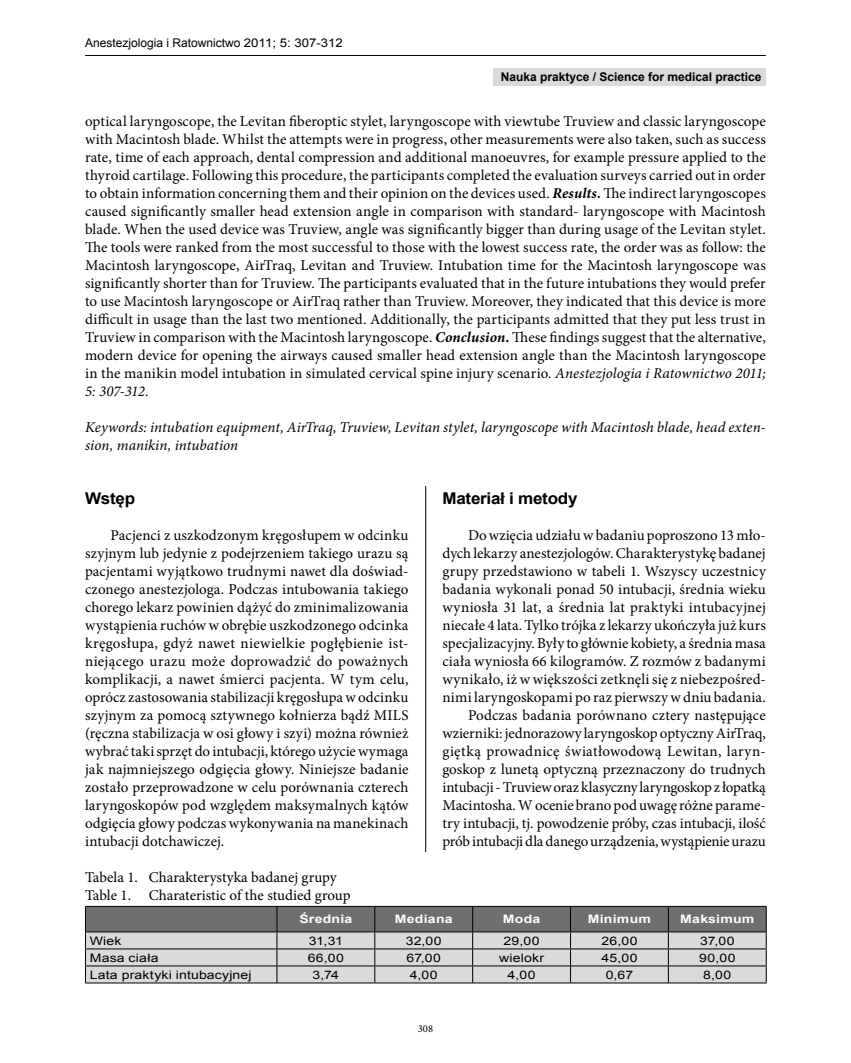
<style>
.page{position:relative;width:851px;height:1063px;background:#fff}
.page>*{position:absolute;margin:0;border:0;box-sizing:border-box;transform-origin:0 0}
.t1{font:700 16.2px "Arial";letter-spacing:-.015em;color:#000;scale:1.05 1}
.t2{font:15px/18px "Minion Pro";color:#000;text-align:justify}
.t3{font:italic 15px/18px "Minion Pro";letter-spacing:.005em;color:#000}
.t4{font:12px "Arial";color:#000}
.t5{font:700 12px "Arial";color:#000}
.t6{font:11.7px "Arial";letter-spacing:.015em;color:#000;scale:1.2 1}
.t7{font:700 11.7px "Arial";letter-spacing:.02em;color:#fff;scale:1.2 1}
.t8{font:10.5px "Minion Pro";color:#000}
.s1{font-weight:700;font-style:italic}
.s2{font-style:italic}
</style>
<div class="page">
<hr style="left:425px;top:111px;width:1px;height:880px;background:#000">
<hr style="left:85px;top:55px;width:680px;height:1px;background:#000">
<div style="left:493px;top:68px;width:272px;height:17px;background:#dadada"></div>
<div style="left:85px;top:111px;width:680px;height:375px;background:#fff"></div>
<div style="left:85px;top:852px;width:680px;height:139px;background:#fff"></div>
<svg style="left:85px;top:906px;width:681px;height:77px;background:#aaa"></svg>
<hr style="left:85px;top:983px;width:192px;height:1px;background:#000">
<hr style="left:277px;top:983px;width:98px;height:1px;background:#000">
<hr style="left:375px;top:983px;width:97px;height:1px;background:#000">
<hr style="left:472px;top:983px;width:98px;height:1px;background:#000">
<hr style="left:570px;top:983px;width:98px;height:1px;background:#000">
<hr style="left:668px;top:983px;width:98px;height:1px;background:#000">
<p class="t4" style="left:85px;top:35px;width:259px">Anestezjologia i Ratownictwo 2011; 5: 307-312</p>
<p class="t5" style="left:500px;top:69px;width:262px">Nauka praktyce / Science for medical practice</p>
<p class="t2" style="left:85px;top:112px;width:682px">optical laryngoscope, the Levitan fiberoptic stylet, laryngoscope with viewtube Truview and classic laryngoscope with Macintosh blade. Whilst the attempts were in progress, other measurements were also taken, such as success rate, time of each approach, dental compression and additional manoeuvres, for example pressure applied to the thyroid cartilage. Following this procedure, the participants completed the evaluation surveys carried out in order to obtain information concerning them and their opinion on the devices used. <span class="s1">Results.</span>The indirect laryngoscopes caused significantly smaller head extension angle in comparison with standard- laryngoscope with Macintosh blade. When the used device was Truview, angle was significantly bigger than during usage of the Levitan stylet.<br>The tools were ranked from the most successful to those with the lowest success rate, the order was as follow: the Macintosh laryngoscope, AirTraq, Levitan and Truview. Intubation time for the Macintosh laryngoscope was significantly shorter than for Truview. The participants evaluated that in the future intubations they would prefer to use Macintosh laryngoscope or AirTraq rather than Truview. Moreover, they indicated that this device is more difficult in usage than the last two mentioned. Additionally, the participants admitted that they put less trust in Truview in comparison with the Macintosh laryngoscope. <span class="s1">Conclusion.</span> These findings suggest that the alternative, modern device for opening the airways caused smaller head extension angle than the Macintosh laryngoscope in the manikin model intubation in simulated cervical spine injury scenario. <span class="s2">Anestezjologia i Ratownictwo 2011; 5: 307-312.</span></p>
<p class="t3" style="left:85px;top:418px;width:682px">Keywords: intubation equipment, AirTraq, Truview, Levitan stylet, laryngoscope with Macintosh blade, head exten&shy;sion, manikin, intubation</p>
<p class="t1" style="left:85px;top:488px;width:49px">Wstęp</p>
<p class="t2" style="left:85px;top:526px;width:325px;text-indent:26px">Pacjenci z uszkodzonym kręgosłupem w odcinku szyjnym lub jedynie z podejrzeniem takiego urazu są pacjentami wyjątkowo trudnymi nawet dla doświad&shy;czonego anestezjologa. Podczas intubowania takiego chorego lekarz powinien dążyć do zminimalizowania wystąpienia ruchów w obrębie uszkodzonego odcinka kręgosłupa, gdyż nawet niewielkie pogłębienie ist&shy;niejącego urazu może doprowadzić do poważnych komplikacji, a nawet śmierci pacjenta. W tym celu, oprócz zastosowania stabilizacji kręgosłupa w odcinku szyjnym za pomocą sztywnego kołnierza bądź MILS (ręczna stabilizacja w osi głowy i szyi) można również wybrać taki sprzęt do intubacji, którego użycie wymaga jak najmniejszego odgięcia głowy. Niniejsze badanie zostało przeprowadzone w celu porównania czterech laryngoskopów pod względem maksymalnych kątów odgięcia głowy podczas wykonywania na manekinach intubacji dotchawiczej.</p>
<p class="t1" style="left:442px;top:488px;width:130px">Materiał i metody</p>
<p class="t2" style="left:442px;top:526px;width:325px;text-align:right">Do wzięcia udziału w badaniu poproszono 13 mło&shy;dych lekarzy anestezjologów. Charakterystykę badanej grupy przedstawiono w tabeli 1. Wszyscy uczestnicy badania wykonali ponad 50 intubacji, średnia wieku wyniosła 31 lat, a średnia lat praktyki intubacyjnej niecałe 4 lata. Tylko trójka z lekarzy ukończyła już kurs specjalizacyjny. Były to głównie kobiety, a średnia masa ciała wyniosła 66 kilogramów. Z rozmów z badanymi wynikało, iż w większości zetknęli się z niebezpośred&shy;nimi laryngoskopami po raz pierwszy w dniu badania.<br>Podczas badania porównano cztery następujące wzierniki: jednorazowy laryngoskop optyczny AirTraq, giętką prowadnicę światłowodową Lewitan, laryn&shy;goskop z lunetą optyczną przeznaczony do trudnych intubacji - Truview oraz klasyczny laryngoskop z łopatką Macintosha. Wocenie brano pod uwagę różne parame&shy;try intubacji, tj. powodzenie próby, czas intubacji, ilość prób intubacji dla danego urządzenia, wystąpienie urazu</p>
<p class="t2" style="left:85px;top:868px;width:267px">Tabela 1. Charakterystyka badanej grupy<br>Table 1. Charateristic of the studied group</p>
<p class="t7" style="left:299px;top:911px;width:46px">Średnia</p>
<p class="t7" style="left:395px;top:911px;width:50px">Mediana</p>
<p class="t7" style="left:502px;top:911px;width:33px">Moda</p>
<p class="t7" style="left:588px;top:911px;width:54px">Minimum</p>
<p class="t7" style="left:680px;top:911px;width:63px">Maksimum</p>
<p class="t6" style="left:90px;top:933px;width:28px">Wiek</p>
<p class="t6" style="left:309px;top:933px;width:30px">31,31</p>
<p class="t6" style="left:405px;top:933px;width:31px">32,00</p>
<p class="t6" style="left:503px;top:933px;width:31px">29,00</p>
<p class="t6" style="left:601px;top:933px;width:32px">26,00</p>
<p class="t6" style="left:700px;top:933px;width:30px">37,00</p>
<p class="t6" style="left:90px;top:950px;width:59px">Masa ciała</p>
<p class="t6" style="left:308px;top:950px;width:32px">66,00</p>
<p class="t6" style="left:406px;top:950px;width:30px">67,00</p>
<p class="t6" style="left:499px;top:950px;width:39px">wielokr</p>
<p class="t6" style="left:601px;top:950px;width:32px">45,00</p>
<p class="t6" style="left:699px;top:950px;width:32px">90,00</p>
<p class="t6" style="left:90px;top:967px;width:136px">Lata praktyki intubacyjnej</p>
<p class="t6" style="left:312px;top:967px;width:24px">3,74</p>
<p class="t6" style="left:409px;top:967px;width:25px">4,00</p>
<p class="t6" style="left:507px;top:967px;width:25px">4,00</p>
<p class="t6" style="left:605px;top:967px;width:24px">0,67</p>
<p class="t6" style="left:703px;top:967px;width:25px">8,00</p>
<p class="t8" style="left:418px;top:1022px;width:17px">308</p>
</div>
